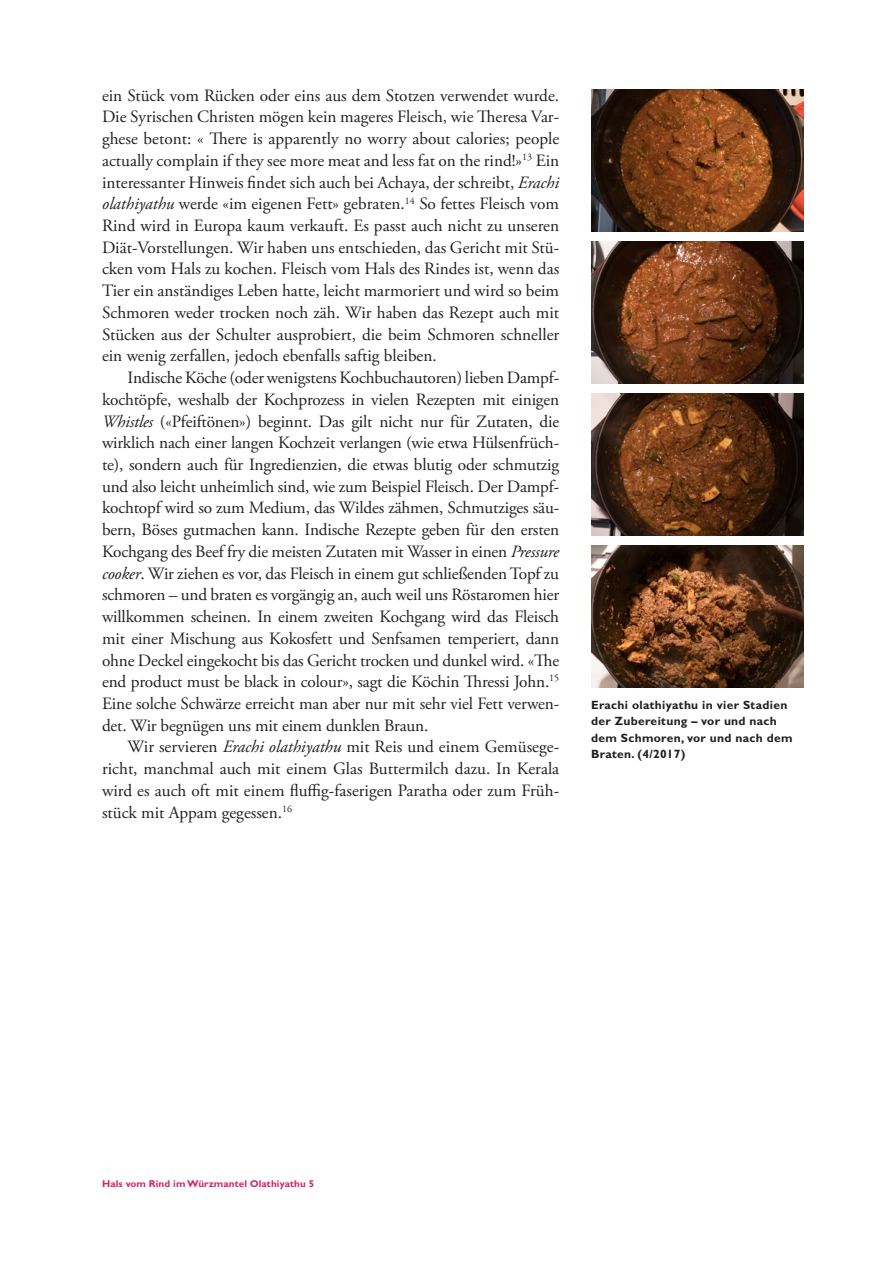
<style>
.page{position:relative;width:893px;height:1263px;background:#fff}
.page>*{position:absolute;margin:0;border:0;box-sizing:border-box;transform-origin:0 0}
.Lauftext_mit_Einzug{font:17.25px/21.8px "Adobe Garamond Pro";color:#231f20;text-align:justify}
.Bildlegende{font:700 12px/16.4px "Gill Sans MT Pro";letter-spacing:.025em;color:#231f20}
.t1{font:700 9.9px "Gill Sans MT Pro";letter-spacing:.01em;color:#d0276a}
.s1{font-style:italic}
</style>
<div class="page">
<img style="left:591px;top:89px;width:213px;height:142px">
<img style="left:591px;top:241px;width:213px;height:142px">
<img style="left:591px;top:393px;width:213px;height:142px">
<img style="left:591px;top:545px;width:213px;height:142px">
<p class="Lauftext_mit_Einzug" style="left:102px;top:85px;width:459px">ein Stück vom Rücken oder eins aus dem Stotzen verwendet wurde.<br>Die Syrischen Christen mögen kein mageres Fleisch, wie Theresa Var&shy;ghese betont: « There is apparently no worry about calories; people actually complain if they see more meat and less fat on the rind!»<sup>13</sup> Ein interessanter Hinweis findet sich auch bei Achaya, der schreibt, <span class="s1">Erachi olathiyathu</span> werde «im eigenen Fett» gebraten.<sup>14</sup> So fettes Fleisch vom Rind wird in Europa kaum verkauft. Es passt auch nicht zu unseren Diät-Vorstellungen. Wir haben uns entschieden, das Gericht mit Stü&shy;cken vom Hals zu kochen. Fleisch vom Hals des Rindes ist, wenn das Tier ein anständiges Leben hatte, leicht marmoriert und wird so beim Schmoren weder trocken noch zäh. Wir haben das Rezept auch mit Stücken aus der Schulter ausprobiert, die beim Schmoren schneller ein wenig zerfallen, jedoch ebenfalls saftig bleiben.</p>
<p class="Lauftext_mit_Einzug" style="left:102px;top:367px;width:459px;text-indent:26px">Indische Köche (oder wenigstens Kochbuchautoren) lieben Dampf&shy;kochtöpfe, weshalb der Kochprozess in vielen Rezepten mit einigen <span class="s1">Whistles</span> («Pfeiftönen») beginnt. Das gilt nicht nur für Zutaten, die wirklich nach einer langen Kochzeit verlangen (wie etwa Hülsenfrüch&shy;te), sondern auch für Ingredienzien, die etwas blutig oder schmutzig und also leicht unheimlich sind, wie zum Beispiel Fleisch. Der Dampf&shy;kochtopf wird so zum Medium, das Wildes zähmen, Schmutziges säu&shy;bern, Böses gutmachen kann. Indische Rezepte geben für den ersten Kochgang des Beef fry die meisten Zutaten mit Wasser in einen <span class="s1">Pressure cooker</span>. Wir ziehen es vor, das Fleisch in einem gut schließenden Topf zu schmoren – und braten es vorgängig an, auch weil uns Röstaromen hier willkommen scheinen. In einem zweiten Kochgang wird das Fleisch mit einer Mischung aus Kokosfett und Senfsamen temperiert, dann ohne Deckel eingekocht bis das Gericht trocken und dunkel wird. «The end product must be black in colour», sagt die Köchin Thressi John.<sup>15<br></sup>Eine solche Schwärze erreicht man aber nur mit sehr viel Fett verwen&shy;det. Wir begnügen uns mit einem dunklen Braun.</p>
<p class="Lauftext_mit_Einzug" style="left:102px;top:737px;width:459px;text-indent:26px">Wir servieren <span class="s1">Erachi olathiyathu</span> mit Reis und einem Gemüsege&shy;richt, manchmal auch mit einem Glas Buttermilch dazu. In Kerala wird es auch oft mit einem fluffig-faserigen Paratha oder zum Früh&shy;stück mit Appam gegessen.<sup>16</sup></p>
<p class="Bildlegende" style="left:591px;top:696px;width:203px">Erachi olathiyathu in vier Stadien der Zubereitung – vor und nach dem Schmoren, vor und nach dem<br>Braten. (4/2017)</p>
<p class="t1" style="left:102px;top:1177px;width:214px">Hals vom Rind im Würzmantel Olathiyathu 5</p>
</div>
